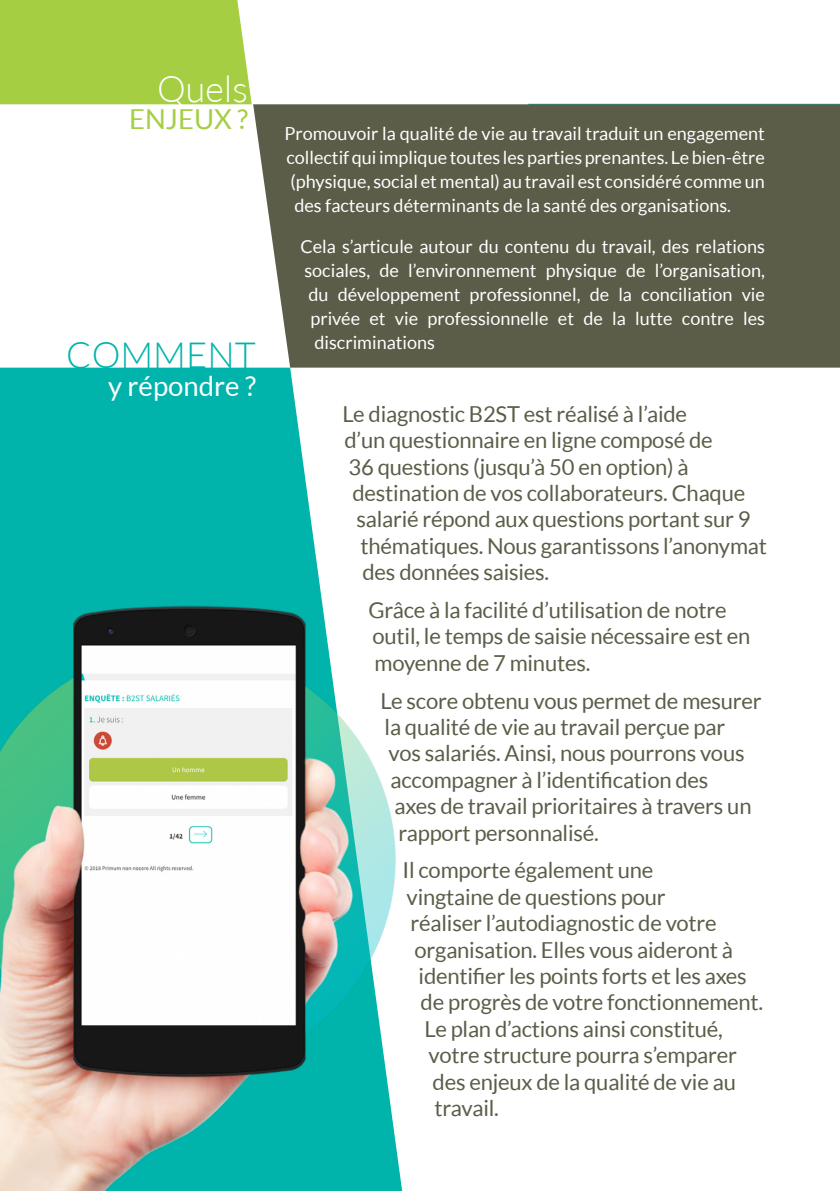
<style>
.page{position:relative;width:840px;height:1191px;background:#fff}
.page>*{position:absolute;margin:0;border:0;box-sizing:border-box;transform-origin:0 0}
.t1{font:300 36px "Lato";color:#00b4ab}
.t2{font:300 36px "Lato";color:#fff}
.t3{font:27.4px "Lato";color:#fff}
.t4{font:27.4px "Lato";color:#a5ce43}
.t5{font:22px/26.4px "Lato";letter-spacing:-.01em;color:#5b5d48}
.t6{font:18px "Lato";color:#fff}
</style>
<div class="page">
<div style="left:253px;top:104px;width:586px;height:263px;background:#5b5d48"></div>
<div style="left:0;top:0;width:252px;height:104px;background:#a5ce43"></div>
<svg style="left:0;top:367px;width:406px;height:142px;fill:#00b4ab"></svg>
<img style="left:0;top:509px;width:403px;height:682px">
<p class="t2" style="left:157px;top:69px;width:92px">Quels</p>
<p class="t4" style="left:129px;top:104px;width:120px">ENJEUX ?</p>
<p class="t1" style="left:66px;top:336px;width:191px">COMMENT</p>
<p class="t3" style="left:108px;top:370px;width:149px">y répondre ?</p>
<p class="t6" style="left:284px;top:123px;width:481px">Promouvoir la qualité de vie au travail traduit un engagement</p>
<p class="t6" style="left:286px;top:147px;width:479px">collectif qui implique toutes les parties prenantes. Le bien-être</p>
<p class="t6" style="left:290px;top:171px;width:475px">(physique, social et mental) au travail est considéré comme un</p>
<p class="t6" style="left:294px;top:195px;width:438px">des facteurs déterminants de la santé des organisations.</p>
<p class="t6" style="left:300px;top:236px;width:466px">Cela s’articule autour du contenu du travail, des relations</p>
<p class="t6" style="left:304px;top:260px;width:462px">sociales, de l’environnement physique de l’organisation,</p>
<p class="t6" style="left:308px;top:284px;width:457px">du développement professionnel, de la conciliation vie</p>
<p class="t6" style="left:310px;top:308px;width:456px">privée et vie professionnelle et de la lutte contre les</p>
<p class="t6" style="left:314px;top:332px;width:122px">discriminations</p>
<p class="t5" style="left:342px;top:400px;width:346px">Le diagnostic B2ST est réalisé à l’aide</p>
<p class="t5" style="left:344px;top:427px;width:369px">d’un questionnaire en ligne composé de</p>
<p class="t5" style="left:348px;top:453px;width:341px">36 questions (jusqu’à 50 en option) à</p>
<p class="t5" style="left:352px;top:480px;width:394px">destination de vos collaborateurs. Chaque</p>
<p class="t5" style="left:356px;top:506px;width:395px">salarié répond aux questions portant sur 9</p>
<p class="t5" style="left:360px;top:532px;width:408px">thématiques. Nous garantissons l’anonymat</p>
<p class="t5" style="left:362px;top:559px;width:188px">des données saisies.</p>
<p class="t5" style="left:368px;top:596px;width:383px">Grâce à la facilité d’utilisation de notre outil, le temps de saisie nécessaire est en moyenne de 7 minutes.</p>
<p class="t5" style="left:380px;top:687px;width:382px">Le score obtenu vous permet de mesurer</p>
<p class="t5" style="left:384px;top:713px;width:342px">la qualité de vie au travail perçue par</p>
<p class="t5" style="left:388px;top:740px;width:357px">vos salariés. Ainsi, nous pourrons vous</p>
<p class="t5" style="left:390px;top:766px;width:319px">accompagner à l’identification des</p>
<p class="t5" style="left:394px;top:793px;width:358px">axes de travail prioritaires à travers un</p>
<p class="t5" style="left:398px;top:819px;width:201px">rapport personnalisé.</p>
<p class="t5" style="left:402px;top:857px;width:252px">Il comporte également une</p>
<p class="t5" style="left:406px;top:883px;width:260px">vingtaine de questions pour</p>
<p class="t5" style="left:410px;top:910px;width:307px">réaliser l’autodiagnostic de votre</p>
<p class="t5" style="left:414px;top:936px;width:319px">organisation. Elles vous aideront à</p>
<p class="t5" style="left:418px;top:962px;width:329px">identifier les points forts et les axes</p>
<p class="t5" style="left:420px;top:989px;width:344px">de progrès de votre fonctionnement.</p>
<p class="t5" style="left:424px;top:1015px;width:299px">Le plan d’actions ainsi constitué,</p>
<p class="t5" style="left:428px;top:1042px;width:310px">votre structure pourra s’emparer</p>
<p class="t5" style="left:432px;top:1068px;width:304px">des enjeux de la qualité de vie au</p>
<p class="t5" style="left:434px;top:1094px;width:66px">travail.</p>
</div>
